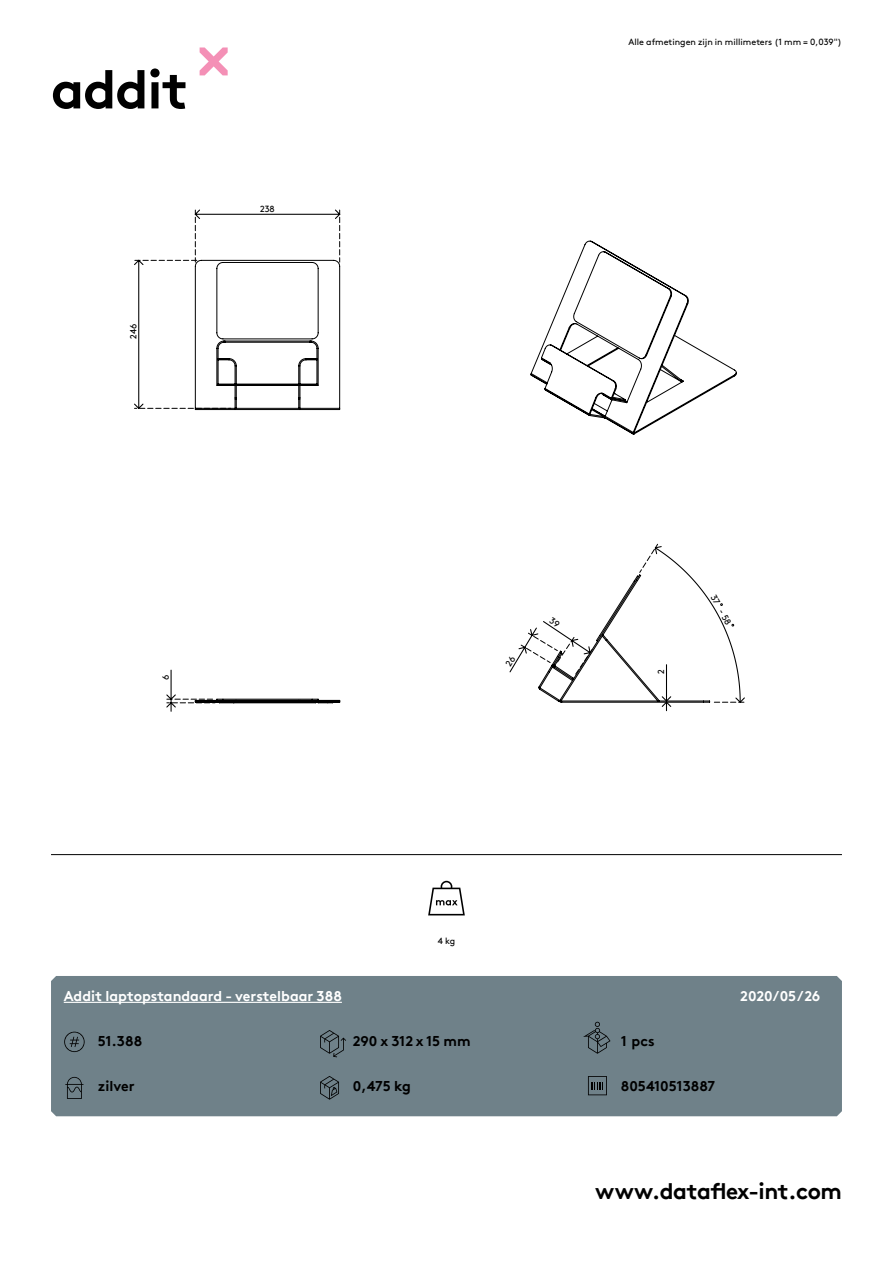
<style>
.page{position:relative;width:893px;height:1263px;background:#fff}
.page>*{position:absolute;margin:0;border:0;box-sizing:border-box;transform-origin:0 0}
.hoofdstuk{font:700 54px "Brown Pro TT";letter-spacing:-.02em;color:#000}
.t1{font:700 22.5px "Brown Pro TT";letter-spacing:-.02em;color:#000}
.specificaties{font:700 14.25px "Brown Pro TT";color:#000}
.t2{font:700 14.25px "Brown Pro TT";color:#fff}
.t3{font:9px "Brown";color:#000}
.t4{font:9px "Brown Pro TT Regular Alt";color:#000}
</style>
<div class="page">
<svg style="left:200px;top:47px;width:28px;height:28px"></svg>
<hr style="left:51px;top:854px;width:791px;height:1px;background:#000">
<svg style="left:428px;top:881px;width:37px;height:34px"></svg>
<div style="left:51px;top:976px;width:791px;height:140px;background:#6f8189"></div>
<svg style="left:312px;top:699px;width:21px;height:1px"></svg>
<hr style="left:223px;top:699px;width:89px;height:1px;background:#000">
<hr style="left:236px;top:700px;width:63px;height:1px;background:#000">
<hr style="left:300px;top:700px;width:40px;height:1px;background:#000">
<hr style="left:195px;top:701px;width:145px;height:1px;background:#000">
<hr style="left:195px;top:702px;width:145px;height:1px;background:#000">
<svg style="left:167px;top:699px;width:70px;height:4px"></svg>
<svg style="left:134px;top:209px;width:207px;height:201px"></svg>
<svg style="left:530px;top:240px;width:207px;height:195px"></svg>
<svg style="left:64px;top:1032px;width:21px;height:20px"></svg>
<svg style="left:65px;top:1077px;width:18px;height:22px"></svg>
<svg style="left:320px;top:1030px;width:26px;height:27px"></svg>
<svg style="left:583px;top:1022px;width:27px;height:32px"></svg>
<svg style="left:320px;top:1076px;width:19px;height:24px"></svg>
<svg style="left:588px;top:1076px;width:19px;height:19px"></svg>
<hr style="left:64px;top:1002px;width:278px;height:1px;background:#fff">
<svg style="left:509px;top:543px;width:236px;height:161px"></svg>
<p class="hoofdstuk" style="left:51px;top:46px;width:139px">addit</p>
<p class="t4" style="left:127px;top:339px;width:16px;rotate:-90deg">246</p>
<p class="t4" style="left:260px;top:202px;width:16px">238</p>
<p class="t4" style="left:159px;top:680px;width:7px;rotate:-90deg">6</p>
<p class="t3" style="left:438px;top:934px;width:19px">4 kg</p>
<p class="t3" style="left:628px;top:35px;width:215px">Alle afmetingen zijn in millimeters (1 mm = 0,039")</p>
<p class="t4" style="left:654px;top:674px;width:6px;rotate:-90deg">2</p>
<p class="t4" style="left:719px;top:592px;width:34px;rotate:61deg">37 - 58</p>
<p class="t2" style="left:64px;top:985px;width:280px">Addit laptopstandaard - verstelbaar 388</p>
<p class="t2" style="left:740px;top:985px;width:82px">2020/05/26</p>
<p class="specificaties" style="left:98px;top:1029px;width:46px">51.388</p>
<p class="specificaties" style="left:98px;top:1074px;width:38px">zilver</p>
<p class="specificaties" style="left:353px;top:1029px;width:119px">290 x 312 x 15 mm</p>
<p class="specificaties" style="left:621px;top:1029px;width:35px">1 pcs</p>
<p class="specificaties" style="left:353px;top:1074px;width:60px">0,475 kg</p>
<p class="specificaties" style="left:621px;top:1074px;width:96px">805410513887</p>
<h2 class="t1" style="left:595px;top:1173px;width:248px">www.dataflex-int.com</h2>
</div>
